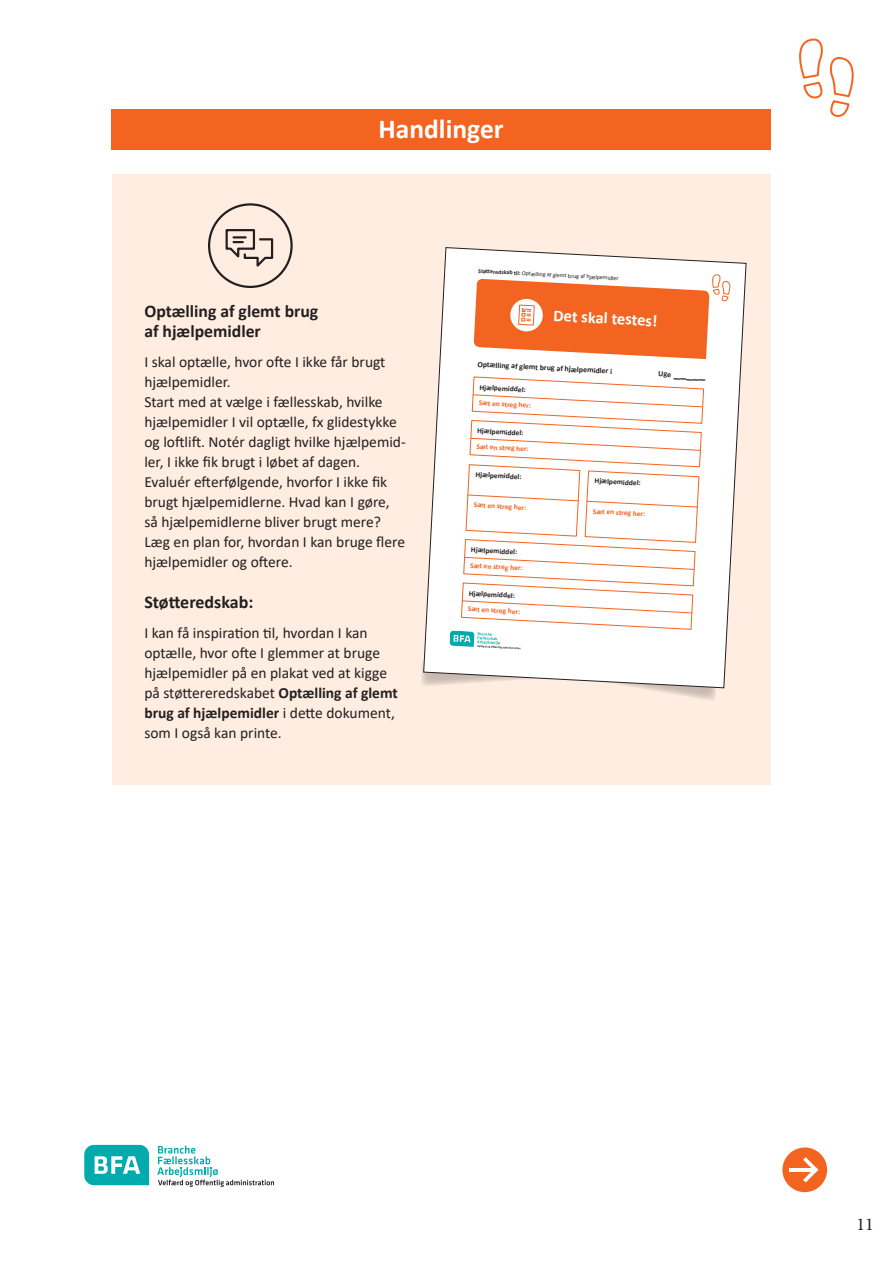
<style>
.page{position:relative;width:893px;height:1263px;background:#fff}
.page>*{position:absolute;margin:0;border:0;box-sizing:border-box;transform-origin:0 0}
.t1{font:700 27.45px "Calibri";color:#fff}
.t2{font:700 18px "Calibri";color:#231f20}
.t3{font:18px "Minion Pro";color:#231f20}
.t4{font:700 17.7px/20px "Calibri";color:#231f20}
.t5{font:700 16.5px "Calibri";color:#fff}
.t6{font:15.45px/20px "Calibri";color:#231f20}
.t7{font:700 12.6px "Calibri";color:#231f20}
.t8{font:700 7.95px "Calibri";color:#231f20}
.t9{font:700 7.5px "Calibri";color:#f36421}
.t10{font:700 7.5px "Calibri";color:#231f20}
.t11{font:6px "Calibri";color:#231f20}
.s1{font-weight:700}
.s2{font-size:7.95px}
</style>
<div class="page">
<div style="left:112px;top:174px;width:658px;height:610px;background:#feede0"></div>
<div style="left:208px;top:203px;width:85px;height:85px;border:2px solid #231f20;border-radius:50%"></div>
<svg style="left:225px;top:229px;width:49px;height:38px"></svg>
<div style="left:112px;top:109px;width:659px;height:41px;background:#f36421"></div>
<div style="left:782px;top:1147px;width:45px;height:45px;background:#f36421;border-radius:50%"></div>
<hr style="left:789px;top:1168px;width:24px;height:4px;background:#fff">
<svg style="left:803px;top:1157px;width:15px;height:25px"></svg>
<svg style="left:423px;top:247px;width:323px;height:441px"></svg>
<svg style="left:449px;top:376px;width:255px;height:273px;background:#fdf5f1"></svg>
<svg style="left:474px;top:274px;width:259px;height:85px;background:#f69365"></svg>
<svg style="left:799px;top:38px;width:55px;height:79px"></svg>
<svg style="left:84px;top:1145px;width:65px;height:40px;background:#31babc"></svg>
<svg style="left:157px;top:1145px;width:117px;height:42px"></svg>
<p class="t1" style="left:378px;top:109px;width:127px">Handlinger</p>
<p class="t4" style="left:144px;top:301px;width:175px">Optælling af glemt brug af hjælpemidler</p>
<p class="t6" style="left:144px;top:352px;width:243px">I skal optælle, hvor ofte I ikke får brugt hjælpemidler.</p>
<p class="t6" style="left:144px;top:392px;width:263px">Start med at vælge i fællesskab, hvilke hjælpemidler I vil optælle, fx glidestykke og loftlift. Notér dagligt hvilke hjælpemid&shy;ler, I ikke fik brugt i løbet af dagen.<br>Evaluér efterfølgende, hvorfor I ikke fik brugt hjælpemidlerne. Hvad kan I gøre, så hjælpemidlerne bliver brugt mere?<br>Læg en plan for, hvordan I kan bruge flere hjælpemidler og oftere.</p>
<p class="t2" style="left:144px;top:589px;width:111px">Støtteredskab:</p>
<p class="t6" style="left:144px;top:623px;width:255px">I kan få inspiration til, hvordan I kan optælle, hvor ofte I glemmer at bruge hjælpemidler på en plakat ved at kigge på støttereredskabet <span class="s1">Optælling af glemt brug af hjælpemidler</span> i dette dokument, som I også kan printe.</p>
<p class="t11" style="left:479px;top:267px;width:142px;rotate:3deg"><span class="s1">Støtt eredskab ti l:</span> Optælling af glemt brug af hjælpemidler</p>
<p class="t5" style="left:554px;top:304px;width:106px;rotate:3deg">Det skal testes!</p>
<p class="t8" style="left:478px;top:358px;width:136px;rotate:3deg">Optælling af glemt brug af hjælpemidler i</p>
<p class="t10" style="left:480px;top:382px;width:48px;rotate:3deg">Hjælpemiddel:</p>
<p class="t9" style="left:479px;top:397px;width:54px;rotate:3deg">Sæt en streg her:</p>
<p class="t10" style="left:478px;top:425px;width:48px;rotate:3deg">Hjælpemiddel:</p>
<p class="t9" style="left:477px;top:441px;width:54px;rotate:3deg">Sæt en streg her:</p>
<p class="t10" style="left:476px;top:469px;width:48px;rotate:3deg">Hjælpemiddel:</p>
<p class="t9" style="left:474px;top:499px;width:54px;rotate:3deg">Sæt en streg her:</p>
<p class="t10" style="left:471px;top:544px;width:48px;rotate:3deg">Hjælpemiddel:</p>
<p class="t9" style="left:471px;top:560px;width:54px;rotate:3deg">Sæt en streg her:</p>
<p class="t10" style="left:469px;top:588px;width:48px;rotate:3deg">Hjælpemiddel:</p>
<p class="t9" style="left:468px;top:603px;width:54px;rotate:3deg">Sæt en streg her:</p>
<p class="t10" style="left:595px;top:475px;width:48px;rotate:3deg">Hjælpemiddel:</p>
<p class="t9" style="left:593px;top:506px;width:54px;rotate:3deg">Sæt en streg her:</p>
<p class="t7" style="left:659px;top:363px;width:49px;rotate:3deg"><span class="s2">Uge</span> _____</p>
<p class="t3" style="left:856px;top:1212px;width:19px">11</p>
</div>
